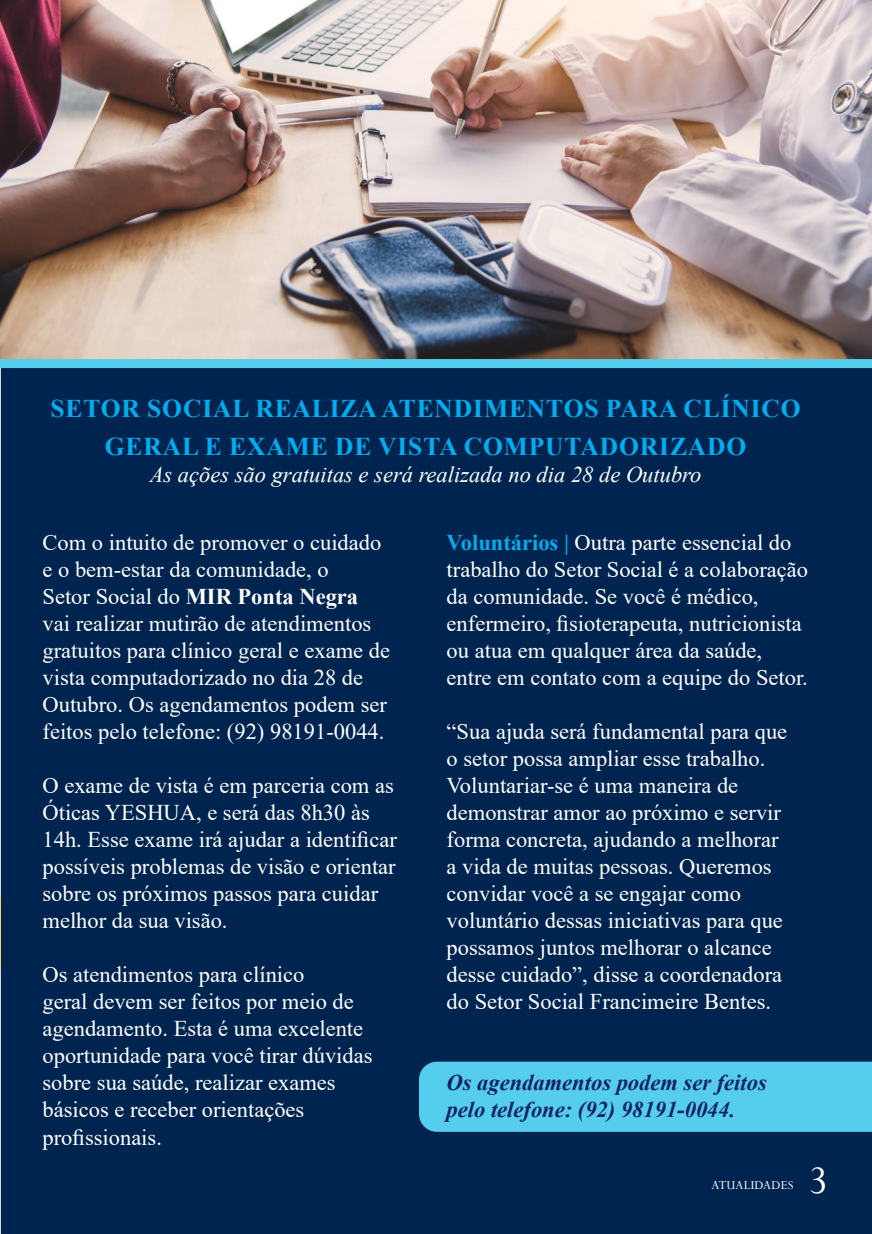
<style>
.page{position:relative;width:872px;height:1234px;background:#fff}
.page>*{position:absolute;margin:0;border:0;box-sizing:border-box;transform-origin:0 0}
.t1{font:43.5px "Perpetua";color:#fff}
.t2{font:700 25.5px/37.8px "Times New Roman";letter-spacing:.035em;color:#00aeef;text-align:center}
.t3{font:22.5px/27px "Times New Roman";color:#fff}
.t4{font:italic 700 22.5px/27px "Times New Roman";color:#142169}
.t5{font:italic 22.5px "Times New Roman";color:#fff}
.t6{font:13.5px "Perpetua";letter-spacing:.02em;color:#fff}
.s1{font-weight:700}
.s2{font-weight:700;color:#00aeef}
</style>
<div class="page">
<div style="left:0;top:363px;width:872px;height:870px;background:#002450"></div>
<hr style="left:0;top:368px;width:1px;height:865px;background:#d2d3d5">
<hr style="left:0;top:897px;width:1px;height:72px;background:#fecc81">
<div style="left:419px;top:1061px;width:453px;height:70px;background:#55cdec"></div>
<img style="left:0;top:0;width:872px;height:359px">
<div style="left:0;top:359px;width:872px;height:9px;background:#55cdec"></div>
<p class="t2" style="left:50px;top:389px;width:752px">SETOR SOCIAL REALIZA ATENDIMENTOS PARA CLÍNICO<br>GERAL E EXAME DE VISTA COMPUTADORIZADO</p>
<p class="t5" style="left:150px;top:459px;width:553px">As ações são gratuitas e será realizada no dia 28 de Outubro</p>
<p class="t3" style="left:43px;top:528px;width:349px">Com o intuito de promover o cuidado e o bem-estar da comunidade, o<br>Setor Social do <span class="s1">MIR Ponta Negra </span>vai realizar mutirão de atendimentos gratuitos para clínico geral e exame de vista computadorizado no dia 28 de Outubro. Os agendamentos podem ser feitos pelo telefone: (92) 98191-0044.</p>
<p class="t3" style="left:43px;top:771px;width:356px">O exame de vista é em parceria com as Óticas YESHUA, e será das 8h30 às 14h. Esse exame irá ajudar a identificar possíveis problemas de visão e orientar sobre os próximos passos para cuidar melhor da sua visão.</p>
<p class="t3" style="left:43px;top:960px;width:331px">Os atendimentos para clínico<br>geral devem ser feitos por meio de agendamento. Esta é uma excelente oportunidade para você tirar dúvidas sobre sua saúde, realizar exames básicos e receber orientações profissionais.</p>
<p class="t3" style="left:446px;top:528px;width:363px"><span class="s2">Voluntários |</span> Outra parte essencial do trabalho do Setor Social é a colaboração da comunidade. Se você é médico, enfermeiro, fisioterapeuta, nutricionista ou atua em qualquer área da saúde, entre em contato com a equipe do Setor.</p>
<p class="t3" style="left:446px;top:717px;width:342px">“Sua ajuda será fundamental para que o setor possa ampliar esse trabalho.<br>Voluntariar-se é uma maneira de demonstrar amor ao próximo e servir forma concreta, ajudando a melhorar a vida de muitas pessoas. Queremos convidar você a se engajar como voluntário dessas iniciativas para que possamos juntos melhorar o alcance desse cuidado”, disse a coordenadora do Setor Social Francimeire Bentes.</p>
<p class="t4" style="left:446px;top:1068px;width:321px">Os agendamentos podem ser feitos pelo telefone: (92) 98191-0044.</p>
<p class="t6" style="left:711px;top:1176px;width:84px">ATUALIDADES</p>
<h1 class="t1" style="left:808px;top:1152px;width:21px">3</h1>
</div>
